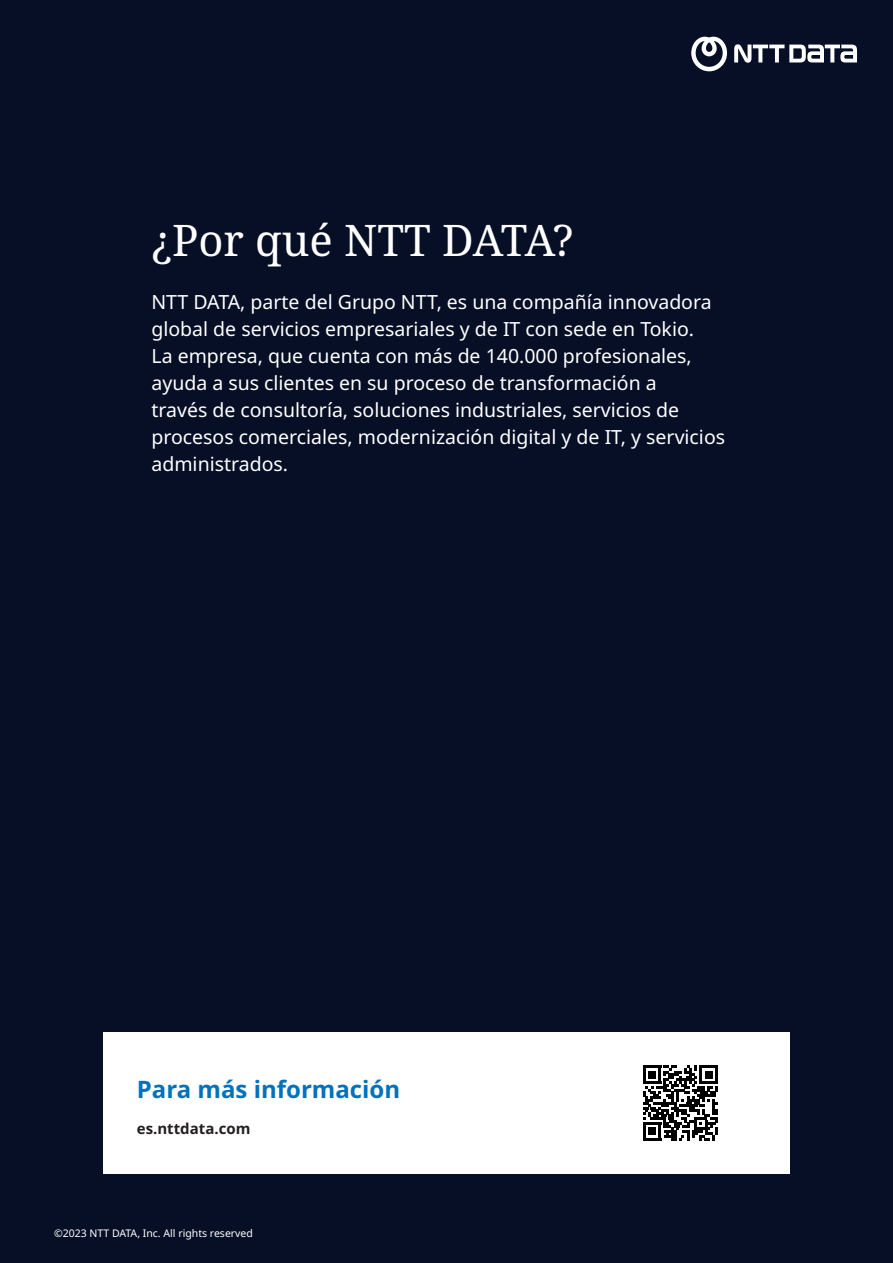
<style>
.page{position:relative;width:893px;height:1263px;background:#070f26}
.page>*{position:absolute;margin:0;border:0;box-sizing:border-box;transform-origin:0 0}
.t1{font:43.5px "Noto Serif";color:#fff}
.t2{font:700 24px "Noto Sans";color:#0072bc}
.t3{font:19.5px/27px "Noto Sans";color:#fff}
.t4{font:700 15px "Noto Sans";color:#231f20}
.t5{font:10.5px "Noto Sans";color:#fff}
</style>
<div class="page">
<div style="left:103px;top:1032px;width:687px;height:142px;background:#fff"></div>
<svg style="left:643px;top:1065px;width:75px;height:76px"></svg>
<svg style="left:643px;top:1066px;width:75px;height:74px"></svg>
<svg style="left:691px;top:37px;width:36px;height:34px"></svg>
<svg style="left:734px;top:44px;width:123px;height:19px"></svg>
<p class="t1" style="left:151px;top:210px;width:424px">¿Por qué NTT DATA?</p>
<p class="t3" style="left:151px;top:289px;width:575px">NTT DATA, parte del Grupo NTT, es una compañía innovadora global de servicios empresariales y de IT con sede en Tokio.<br>La empresa, que cuenta con más de 140.000 profesionales, ayuda a sus clientes en su proceso de transformación a<br>través de consultoría, soluciones industriales, servicios de procesos comerciales, modernización digital y de IT, y servicios administrados.</p>
<p class="t2" style="left:137px;top:1072px;width:265px">Para más información</p>
<p class="t4" style="left:137px;top:1118px;width:115px">es.nttdata.com</p>
<p class="t5" style="left:54px;top:1226px;width:200px">©2023 NTT DATA, Inc. All rights reserved</p>
</div>
